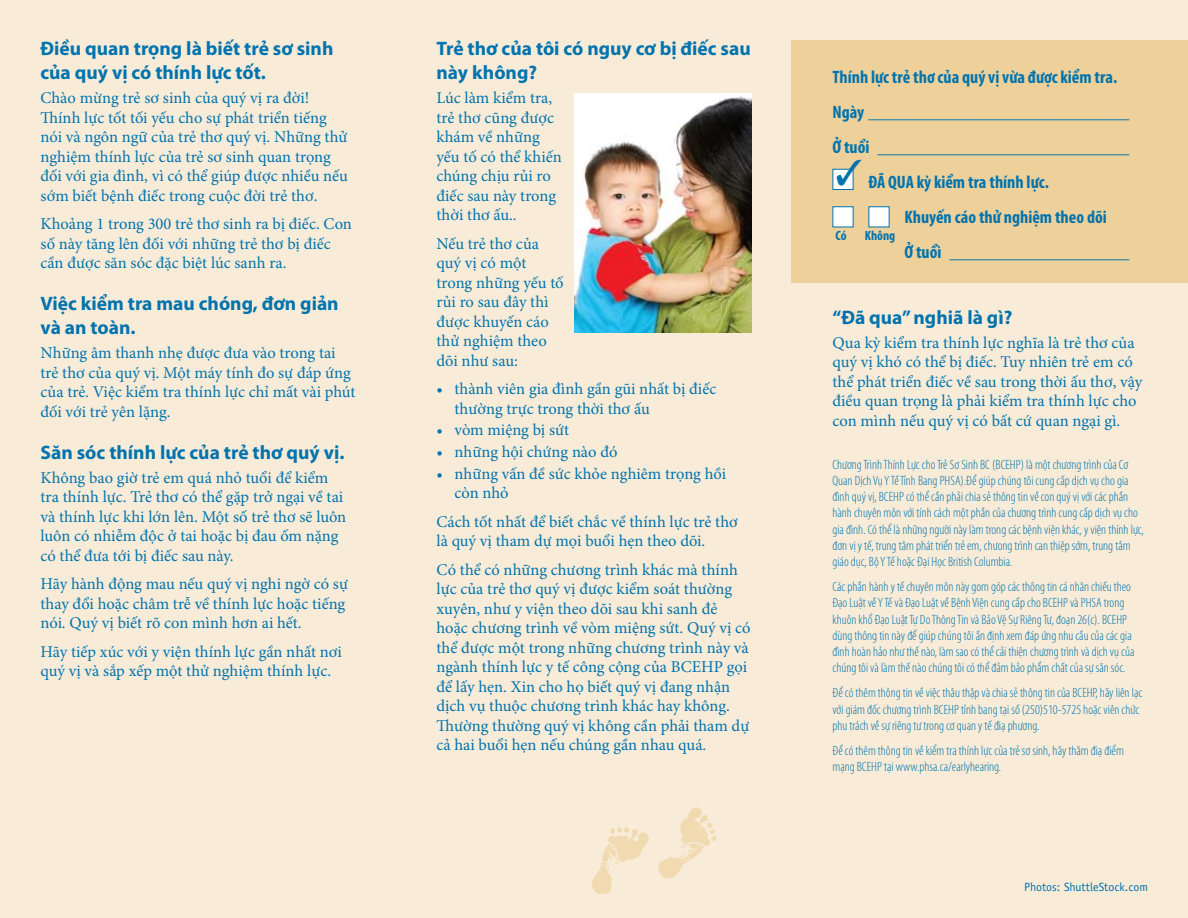
<style>
.page{position:relative;width:1188px;height:918px;background:#f8ecd8}
.page>*{position:absolute;margin:0;border:0;box-sizing:border-box;transform-origin:0 0}
.t1{font:700 19.5px/24px "Myriad Pro";color:#0173ae}
.t2{font:700 condensed 18px "Myriad Pro";color:#0173ae}
.t3{font:16.5px/19.5px "Minion Pro";color:#0173ae}
.t4{font:300 condensed 13.5px/16.2px "Myriad Pro";color:#0173ae}
.t5{font:700 condensed 13.5px "Myriad Pro";color:#0173ae}
.t6{font:12px "Officina Sans";color:#0173ae}
</style>
<div class="page">
<div style="left:792px;top:40px;width:396px;height:243px;background:#eed19a"></div>
<svg style="left:592px;top:827px;width:57px;height:67px"></svg>
<svg style="left:658px;top:807px;width:59px;height:72px"></svg>
<img style="left:575px;top:93px;width:177px;height:240px">
<div style="left:832px;top:206px;width:22px;height:21px;background:#fff"></div>
<div style="left:868px;top:206px;width:22px;height:21px;background:#fff"></div>
<div style="left:832px;top:169px;width:22px;height:21px;background:#fff;border:1px solid #0173ae"></div>
<svg style="left:837px;top:168px;width:17px;height:18px"></svg>
<p class="t1" style="left:40px;top:36px;width:294px">Điều quan trọng là biết trẻ sơ sinh của quý vị có thính lực tốt.</p>
<p class="t3" style="left:40px;top:88px;width:309px">Chào mừng trẻ sơ sinh của quý vị ra đời!<br>Thính lực tốt tối yếu cho sự phát triển tiếng nói và ngôn ngữ của trẻ thơ quý vị. Những thử nghiệm thính lực của trẻ sơ sinh quan trọng đối với gia đình, vì có thể giúp được nhiều nếu sớm biết bệnh điếc trong cuộc đời trẻ thơ.</p>
<p class="t3" style="left:40px;top:214px;width:313px">Khoảng 1 trong 300 trẻ thơ sinh ra bị điếc. Con số này tăng lên đối với những trẻ thơ bị điếc cần được săn sóc đặc biệt lúc sanh ra.</p>
<p class="t1" style="left:40px;top:291px;width:300px">Việc kiểm tra mau chóng, đơn giản và an toàn.</p>
<p class="t3" style="left:40px;top:343px;width:317px">Những âm thanh nhẹ được đưa vào trong tai trẻ thơ của quý vị. Một máy tính đo sự đáp ứng của trẻ. Việc kiểm tra thính lực chỉ mất vài phút đối với trẻ yên lặng.</p>
<p class="t1" style="left:40px;top:439px;width:305px">Săn sóc thính lực của trẻ thơ quý vị.</p>
<p class="t3" style="left:40px;top:468px;width:307px">Không bao giờ trẻ em quá nhỏ tuổi để kiểm tra thính lực. Trẻ thơ có thể gặp trở ngại về tai và thính lực khi lớn lên. Một số trẻ thơ sẽ luôn luôn có nhiễm độc ở tai hoặc bị đau ốm nặng có thể đưa tới bị điếc sau này.</p>
<p class="t3" style="left:40px;top:574px;width:309px">Hãy hành động mau nếu quý vị nghi ngờ có sự thay đổi hoặc châm trễ về thính lực hoặc tiếng nói. Quý vị biết rõ con mình hơn ai hết.</p>
<p class="t3" style="left:40px;top:642px;width:303px">Hãy tiếp xúc với y viện thính lực gần nhất nơi quý vị và sắp xếp một thử nghiệm thính lực.</p>
<p class="t1" style="left:436px;top:36px;width:316px">Trẻ thơ của tôi có nguy cơ bị điếc sau này không?</p>
<p class="t3" style="left:436px;top:88px;width:127px">Lúc làm kiểm tra, trẻ thơ cũng được khám về những yếu tố có thể khiến chúng chịu rủi ro điếc sau này trong thời thơ ấu..</p>
<p class="t3" style="left:436px;top:234px;width:129px">Nếu trẻ thơ của quý vị có một trong những yếu tố rủi ro sau đây thì được khuyến cáo thử nghiệm theo dõi như sau:</p>
<p class="t3" style="left:455px;top:379px;width:263px;text-indent:-18px">• thành viên gia đình gần gũi nhất bị điếc thường trực trong thời thơ ấu</p>
<p class="t3" style="left:436px;top:420px;width:134px">• vòm miệng bị sứt</p>
<p class="t3" style="left:436px;top:442px;width:182px">• những hội chứng nào đó</p>
<p class="t3" style="left:455px;top:464px;width:273px;text-indent:-18px">• những vấn đề sức khỏe nghiêm trọng hồi còn nhỏ</p>
<p class="t3" style="left:436px;top:512px;width:303px">Cách tốt nhất để biết chắc về thính lực trẻ thơ là quý vị tham dự mọi buổi hẹn theo dõi.</p>
<p class="t3" style="left:436px;top:560px;width:316px">Có thể có những chương trình khác mà thính lực của trẻ thơ quý vị được kiểm soát thường xuyên, như y viện theo dõi sau khi sanh đẻ hoặc chương trình về vòm miệng sứt. Quý vị có thể được một trong những chương trình này và ngành thính lực y tế công cộng của BCEHP gọi để lấy hẹn. Xin cho họ biết quý vị đang nhận dịch vụ thuộc chương trình khác hay không.<br>Thường thường quý vị không cần phải tham dự cả hai buổi hẹn nếu chúng gần nhau quá.</p>
<p class="t2" style="left:832px;top:65px;width:286px">Thính lực trẻ thơ của quý vị vừa được kiểm tra.</p>
<p class="t2" style="left:832px;top:100px;width:298px">Ngày _____________________________</p>
<p class="t2" style="left:832px;top:135px;width:298px">Ở tuổi ____________________________</p>
<p class="t2" style="left:868px;top:171px;width:182px">ĐÃ QUA kỳ kiểm tra thính lực.</p>
<p class="t2" style="left:904px;top:206px;width:204px">Khuyến cáo thử nghiệm theo dõi</p>
<p class="t2" style="left:904px;top:241px;width:226px">Ở tuổì ____________________</p>
<p class="t5" style="left:835px;top:227px;width:13px">Có</p>
<p class="t5" style="left:865px;top:227px;width:32px">Không</p>
<p class="t1" style="left:832px;top:304px;width:181px">“Đã qua” nghiã là gì?</p>
<p class="t3" style="left:832px;top:333px;width:311px">Qua kỳ kiểm tra thính lực nghĩa là trẻ thơ của quý vị khó có thể bị điếc. Tuy nhiên trẻ em có thể phát triển điếc về sau trong thời ấu thơ, vậy điều quan trọng là phải kiểm tra thính lực cho con mình nếu quý vị có bất cứ quan ngại gì.</p>
<p class="t4" style="left:832px;top:456px;width:313px">Chương Trình Thính Lực cho Trẻ Sơ Sinh BC (BCEHP) là một chương trình của Cơ Quan Dịch Vụ Y Tế Tỉnh Bang PHSA).Để giúp chúng tôi cung cấp dịch vụ cho gia đình quý vị, BCEHP có thể cần phải chia sẻ thông tin về con quý vị với các phần hành chuyên môn với tính cách một phần của chương trình cung cấp dịch vụ cho gia đình. Có thể là những người này làm trong các bệnh viện khác, y viện thính lực, đơn vị y tế, trung tâm phát triển trẻ em, chưong trình can thiệp sớm, trung tâm giáo dục, Bộ Y Tế hoặc Đại Học British Columbia.</p>
<p class="t4" style="left:832px;top:579px;width:303px">Các phần hành y tế chuyên môn này gom góp các thông tin cá nhân chiếu theo Đạo Luật về Y Tế và Đạo Luật về Bệnh Viện cung cấp cho BCEHP và PHSA trong khuôn khổ Đạo Luật Tự Do Thông Tin và Bảo Vệ Sự Riêng Tư, đoạn 26(c). BCEHP dùng thông tin này để giúp chúng tôi ấn định xem đáp ứng nhu cầu của các gia đình hoàn hảo như thế nào, làm sao có thể cải thiện chương trình và dịch vụ của chúng tôi và làm thế nào chúng tôi có thể đảm bảo phẩm chất của sự săn sóc.</p>
<p class="t4" style="left:832px;top:685px;width:311px">Để có thêm thông tin về việc thâu thập và chia sẻ thông tin của BCEHP, hãy liên lạc với giám đốc chương trình BCEHP tỉnh bang tại số (250)510-5725 hoặc viên chức phu trách về sự riêng tư trong cơ quan y tế điạ phương.</p>
<p class="t4" style="left:832px;top:742px;width:293px">Để có thêm thông tin về kiểm tra thính lực của trẻ sơ sinh, hãy thăm điạ điểm mạng BCEHP tại www.phsa.ca/earlyhearing.</p>
<p class="t6" style="left:1024px;top:880px;width:126px">Photos: ShuttleStock.com</p>
</div>
